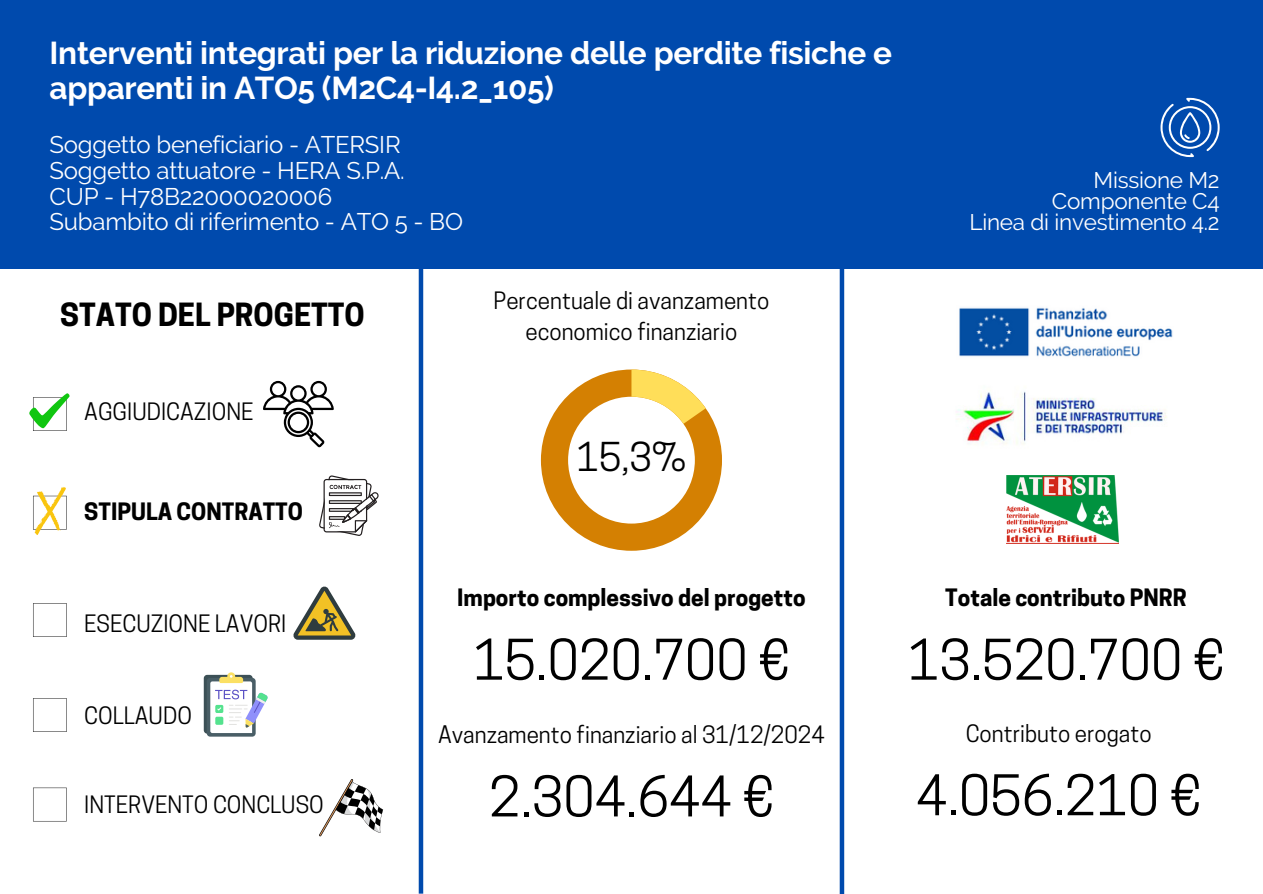
<style>
.page{position:relative;width:1263px;height:894px;background:#fff}
.page>*{position:absolute;margin:0;border:0;box-sizing:border-box;transform-origin:0 0}
.t1{font:52.5px "Cooper Hewitt";color:#000}
.t2{font:37.35px "Cooper Hewitt";color:#000}
.t3{font:700 31.5px/34.8px "Raleway";letter-spacing:-.01em;color:#fff}
.t4{font:700 30px "Cooper Hewitt";color:#000}
.t5{font:24px "Raleway";letter-spacing:-.01em;color:#fff}
.t6{font:22.5px/31.5px "Cooper Hewitt";color:#000;text-align:center}
.t7{font:700 22.5px "Cooper Hewitt";color:#000}
.t8{font:22.5px "Raleway";letter-spacing:-.01em;color:#fff}
</style>
<div class="page">
<svg style="left:541px;top:369px;width:181px;height:181px"></svg>
<svg style="left:263px;top:381px;width:71px;height:66px"></svg>
<img style="left:959px;top:307px;width:214px;height:50px">
<img style="left:956px;top:391px;width:211px;height:53px">
<img style="left:1007px;top:475px;width:111px;height:68px">
<svg style="left:319px;top:475px;width:60px;height:61px"></svg>
<svg style="left:293px;top:586px;width:63px;height:53px"></svg>
<div style="left:204px;top:674px;width:49px;height:59px;background:#3c5056;border-radius:3px"></div>
<div style="left:207px;top:677px;width:49px;height:59px;background:linear-gradient(to right,#50646c,#52666e);border-radius:3px"></div>
<svg style="left:210px;top:672px;width:58px;height:60px"></svg>
<svg style="left:319px;top:779px;width:64px;height:57px"></svg>
<svg style="left:33px;top:487px;width:34px;height:48px"></svg>
<svg style="left:29px;top:393px;width:41px;height:38px"></svg>
<svg style="left:33px;top:603px;width:34px;height:33px"></svg>
<svg style="left:33px;top:698px;width:34px;height:33px"></svg>
<svg style="left:33px;top:787px;width:34px;height:34px"></svg>
<div style="left:0;top:0;width:1263px;height:268px;background:#004aad"></div>
<svg style="left:1160px;top:98px;width:60px;height:59px"></svg>
<hr style="left:419px;top:257px;width:4px;height:636px;background:#004aad">
<hr style="left:840px;top:268px;width:4px;height:625px;background:#004aad">
<p class="t3" style="left:50px;top:35px;width:844px">Interventi integrati per la riduzione delle perdite fisiche e apparenti in ATO5 (M2C4-I4.2_105)</p>
<p class="t5" style="left:50px;top:130px;width:353px">Soggetto beneficiario - ATERSIR</p>
<p class="t5" style="left:50px;top:156px;width:356px">Soggetto attuatore - HERA S.P.A.</p>
<p class="t5" style="left:50px;top:182px;width:284px">CUP - H78B22000020006</p>
<h5 class="t5" style="left:50px;top:208px;width:415px">Subambito di riferimento - ATO 5 - BO</h5>
<h4 class="t4" style="left:60px;top:303px;width:306px">STATO DEL PROGETTO</h4>
<p class="t6" style="left:84px;top:398px;width:171px">AGGIUDICAZIONE</p>
<p class="t7" style="left:84px;top:503px;width:220px">STIPULA CONTRATTO</p>
<p class="t6" style="left:493px;top:287px;width:277px">Percentuale di avanzamento economico finanziario</p>
<p class="t2" style="left:577px;top:443px;width:111px">15,3%</p>
<p class="t8" style="left:1093px;top:166px;width:128px">Missione M2</p>
<p class="t8" style="left:1052px;top:188px;width:169px">Componente C4</p>
<p class="t8" style="left:969px;top:209px;width:252px">Linea di investimento 4.2</p>
<p class="t6" style="left:84px;top:610px;width:204px">ESECUZIONE LAVORI</p>
<p class="t6" style="left:84px;top:702px;width:109px">COLLAUDO</p>
<h6 class="t6" style="left:84px;top:791px;width:241px">INTERVENTO CONCLUSO</h6>
<p class="t7" style="left:457px;top:589px;width:350px">Importo complessivo del progetto</p>
<h3 class="t7" style="left:945px;top:589px;width:243px">Totale contributo PNRR</h3>
<p class="t1" style="left:473px;top:640px;width:318px">15.020.700 €</p>
<p class="t1" style="left:908px;top:640px;width:318px">13.520.700 €</p>
<p class="t6" style="left:438px;top:721px;width:388px">Avanzamento finanziario al 31/12/2024</p>
<p class="t6" style="left:966px;top:720px;width:187px">Contributo erogato</p>
<p class="t1" style="left:489px;top:776px;width:287px">2.304.644 €</p>
<h2 class="t1" style="left:916px;top:775px;width:287px">4.056.210 €</h2>
</div>
